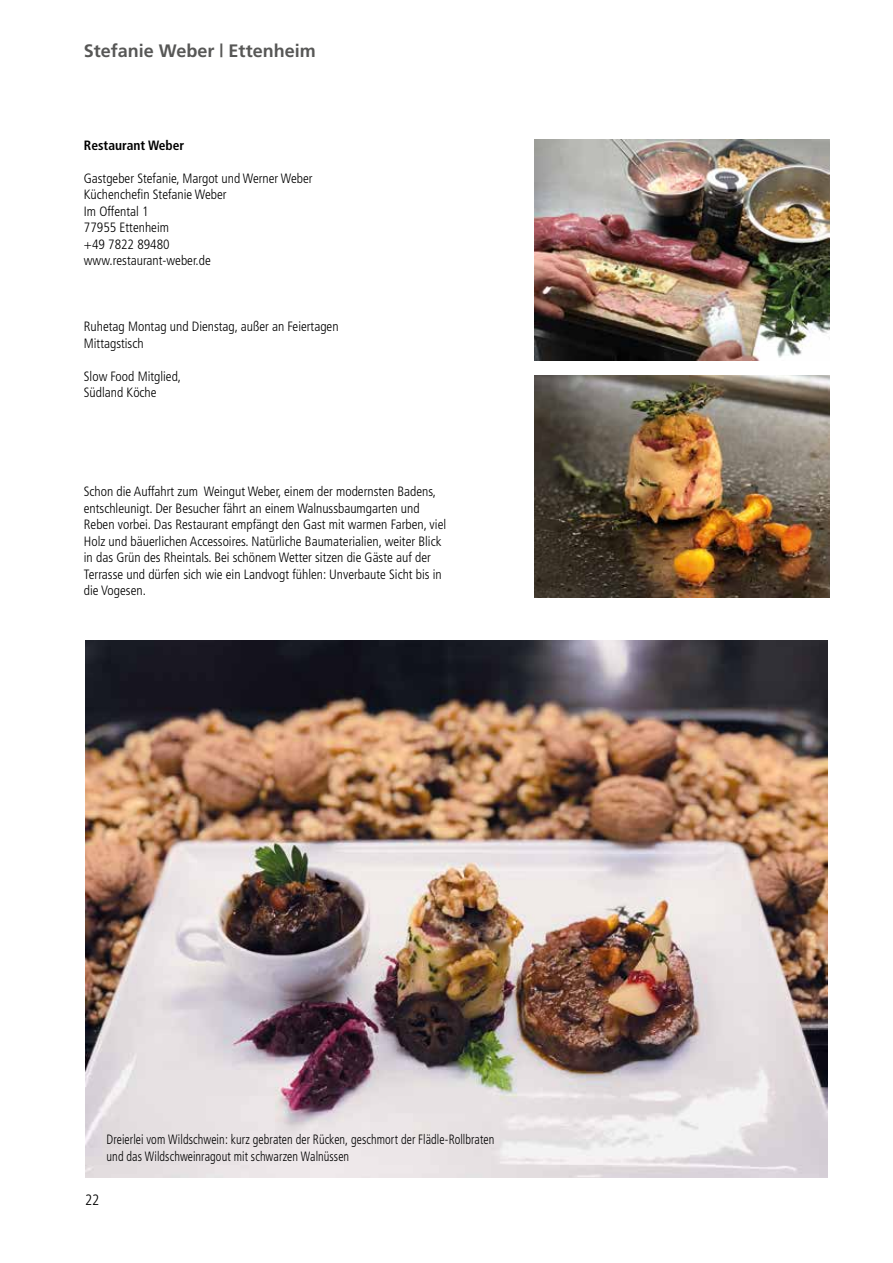
<style>
.page{position:relative;width:893px;height:1263px;background:#fff}
.page>*{position:absolute;margin:0;border:0;box-sizing:border-box;transform-origin:0 0}
.t1{font:700 18px "Frutiger";color:#575756}
.t2{font:300 condensed 15px "Frutiger";color:#000}
.t3{font:300 condensed 13.5px/16.5px "Frutiger";color:#000}
.t4{font:300 condensed 13.5px/16.5px "Frutiger";color:#000;scale:.9 1}
.t5{font:700 condensed 13.5px "Frutiger";color:#000}
</style>
<div class="page">
<img style="left:85px;top:640px;width:743px;height:538px">
<img style="left:535px;top:140px;width:294px;height:220px">
<img style="left:535px;top:376px;width:294px;height:221px">
<h1 class="t1" style="left:84px;top:40px;width:233px">Stefanie Weber | Ettenheim</h1>
<p class="t5" style="left:84px;top:137px;width:102px">Restaurant Weber</p>
<p class="t3" style="left:84px;top:170px;width:230px">Gastgeber Stefanie, Margot und Werner Weber<br>Küchenchefin Stefanie Weber<br>Im Offental 1<br>77955 Ettenheim<br>+49 7822 89480<br>www.restaurant-weber.de</p>
<p class="t3" style="left:84px;top:318px;width:256px">Ruhetag Montag und Dienstag, außer an Feiertagen<br>Mittagstisch</p>
<p class="t3" style="left:84px;top:368px;width:99px">Slow Food Mitglied,<br>Südland Köche</p>
<p class="t3" style="left:84px;top:483px;width:364px">Schon die Auffahrt zum Weingut Weber, einem der modernsten Badens, entschleunigt. Der Besucher fährt an einem Walnussbaumgarten und Reben vorbei. Das Restaurant empfängt den Gast mit warmen Farben, viel Holz und bäuerlichen Accessoires. Natürliche Baumaterialien, weiter Blick in das Grün des Rheintals. Bei schönem Wetter sitzen die Gäste auf der Terrasse und dürfen sich wie ein Landvogt fühlen: Unverbaute Sicht bis in die Vogesen.</p>
<p class="t4" style="left:107px;top:1132px;width:432px">Dreierlei vom Wildschwein: kurz gebraten der Rücken, geschmort der Flädle-Rollbraten und das Wildschweinragout mit schwarzen Walnüssen</p>
<p class="t2" style="left:85px;top:1191px;width:16px">22</p>
</div>
